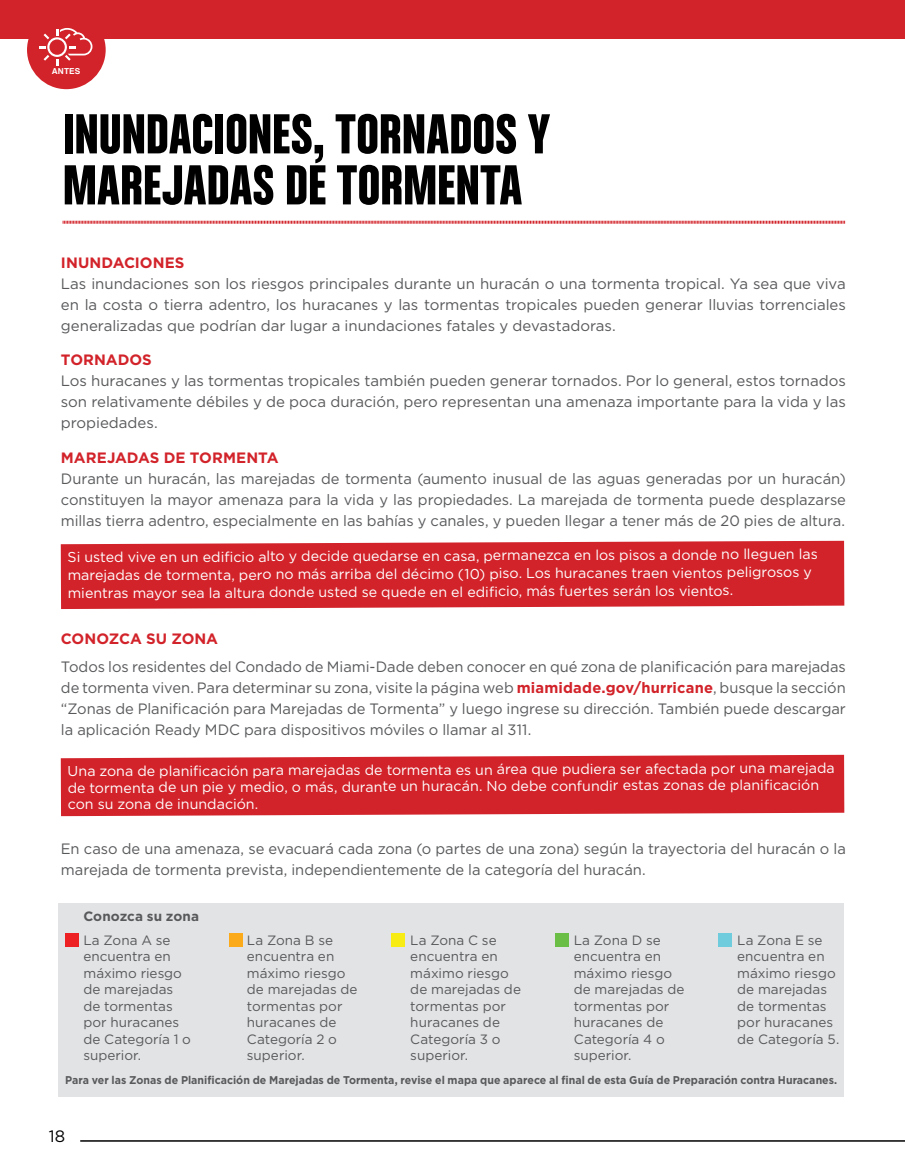
<style>
.page{position:relative;width:905px;height:1175px;background:#fff}
.page>*{position:absolute;margin:0;border:0;box-sizing:border-box;transform-origin:0 0}
.t1{font:60px/51px "Chalet Comprime Hong Kong Eighty";letter-spacing:.005em;color:#000}
.t2{font:16.5px "Gotham";color:#000}
.t3{font:15px/21px "Gotham";letter-spacing:-.005em;color:#58595b;text-align:justify}
.t4{font:700 15px "Gotham";color:#d2232a}
.t5{font:14.25px/18px "Gotham";letter-spacing:-.005em;color:#fff}
.t6{font:13.5px/16.5px "Gotham";letter-spacing:.005em;color:#58595b}
.t7{font:700 13.5px "Gotham";letter-spacing:.005em;color:#58595b}
.t8{font:700 11.25px "Gotham";color:#58595b;scale:.94 1}
.t9{font:700 8.25px "Helvetica";letter-spacing:.015em;color:#fff}
.s1{font-weight:700;color:#d2232a}
</style>
<div class="page">
<div style="left:27px;top:11px;width:79px;height:78px;background:#d2232a;border-radius:50%"></div>
<hr style="left:80px;top:1140px;width:824px;height:1px;background:#000">
<div style="left:0;top:0;width:904px;height:39px;background:#d2232a"></div>
<svg style="left:39px;top:28px;width:53px;height:37px"></svg>
<div style="left:59px;top:903px;width:785px;height:194px;background:#e2e3e4"></div>
<div style="left:61px;top:541px;width:783px;height:68px;background:#d2232a"></div>
<div style="left:61px;top:755px;width:783px;height:61px;background:#d2232a"></div>
<svg style="left:63px;top:220px;width:782px;height:4px;background:#e79093"></svg>
<div style="left:65px;top:933px;width:14px;height:13px;background:#ed2024"></div>
<div style="left:229px;top:933px;width:13px;height:13px;background:#fbaa19"></div>
<div style="left:391px;top:933px;width:14px;height:13px;background:#f7ec13"></div>
<div style="left:554px;top:933px;width:14px;height:13px;background:#6abd45"></div>
<div style="left:718px;top:933px;width:14px;height:13px;background:#6fccdd"></div>
<p class="t9" style="left:52px;top:64px;width:30px">ANTES</p>
<h1 class="t1" style="left:63px;top:106px;width:489px">INUNDACIONES, TORNADOS Y<br>MAREJADAS DE TORMENTA</h1>
<p class="t4" style="left:61px;top:252px;width:125px">INUNDACIONES</p>
<p class="t3" style="left:61px;top:272px;width:786px">Las inundaciones son los riesgos principales durante un huracán o una tormenta tropical. Ya sea que viva en la costa o tierra adentro, los huracanes y las tormentas tropicales pueden generar lluvias torrenciales generalizadas que podrían dar lugar a inundaciones fatales y devastadoras.</p>
<p class="t4" style="left:61px;top:350px;width:92px">TORNADOS</p>
<p class="t3" style="left:61px;top:370px;width:786px">Los huracanes y las tormentas tropicales también pueden generar tornados. Por lo general, estos tornados son relativamente débiles y de poca duración, pero representan una amenaza importante para la vida y las propiedades.</p>
<p class="t4" style="left:61px;top:447px;width:219px">MAREJADAS DE TORMENTA</p>
<p class="t3" style="left:61px;top:467px;width:786px">Durante un huracán, las marejadas de tormenta (aumento inusual de las aguas generadas por un huracán) constituyen la mayor amenaza para la vida y las propiedades. La marejada de tormenta puede desplazarse millas tierra adentro, especialmente en las bahías y canales, y pueden llegar a tener más de 20 pies de altura.</p>
<p class="t5" style="left:68px;top:546px;width:751px">Si usted vive en un edificio alto y decide quedarse en casa, permanezca en los pisos a donde no lleguen las marejadas de tormenta, pero no más arriba del décimo (10) piso. Los huracanes traen vientos peligrosos y mientras mayor sea la altura donde usted se quede en el edificio, más fuertes serán los vientos.</p>
<p class="t4" style="left:61px;top:629px;width:159px">CONOZCA SU ZONA</p>
<p class="t3" style="left:61px;top:656px;width:786px">Todos los residentes del Condado de Miami-Dade deben conocer en qué zona de planificación para marejadas de tormenta viven. Para determinar su zona, visite la página web <span class="s1">miamidade.gov/hurricane</span>, busque la sección “Zonas de Planificación para Marejadas de Tormenta” y luego ingrese su dirección. También puede descargar la aplicación Ready MDC para dispositivos móviles o llamar al 311.</p>
<p class="t5" style="left:68px;top:761px;width:768px;line-height:16.5px">Una zona de planificación para marejadas de tormenta es un área que pudiera ser afectada por una marejada de tormenta de un pie y medio, o más, durante un huracán. No debe confundir estas zonas de planificación</p>
<p class="t5" style="left:68px;top:794px;width:192px">con su zona de inundación.</p>
<p class="t3" style="left:61px;top:837px;width:786px">En caso de una amenaza, se evacuará cada zona (o partes de una zona) según la trayectoria del huracán o la marejada de tormenta prevista, independientemente de la categoría del huracán.</p>
<p class="t7" style="left:83px;top:907px;width:117px">Conozca su zona</p>
<p class="t6" style="left:83px;top:931px;width:109px">La Zona A se encuentra en máximo riesgo de marejadas de tormentas por huracanes de Categoría 1 o superior.</p>
<p class="t6" style="left:247px;top:931px;width:112px">La Zona B se encuentra en máximo riesgo de marejadas de tormentas por huracanes de<br>Categoría 2 o superior.</p>
<p class="t6" style="left:410px;top:931px;width:112px">La Zona C se encuentra en máximo riesgo de marejadas de tormentas por huracanes de<br>Categoría 3 o superior.</p>
<p class="t6" style="left:573px;top:931px;width:112px">La Zona D se encuentra en máximo riesgo de marejadas de tormentas por huracanes de<br>Categoría 4 o superior.</p>
<p class="t6" style="left:737px;top:931px;width:104px">La Zona E se encuentra en máximo riesgo de marejadas de tormentas por huracanes de Categoría 5.</p>
<p class="t8" style="left:65px;top:1073px;width:822px">Para ver las Zonas de Planificación de Marejadas de Tormenta, revise el mapa que aparece al final de esta Guía de Preparación contra Huracanes.</p>
<p class="t2" style="left:49px;top:1125px;width:18px">18</p>
</div>
